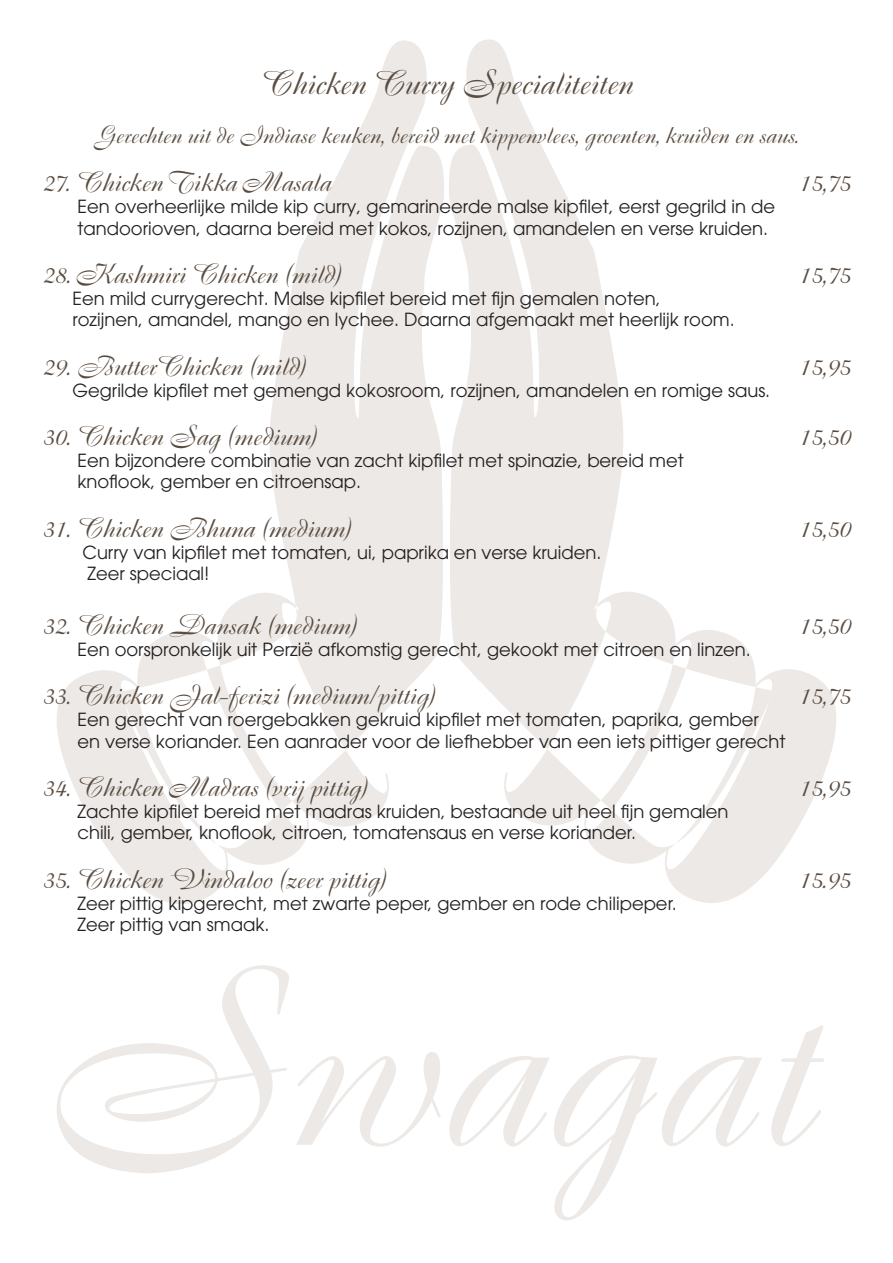
<style>
.page{position:relative;width:893px;height:1263px;background:#fff}
.page>*{position:absolute;margin:0;border:0;box-sizing:border-box;transform-origin:0 0}
.t1{font:33px "Boulevard";color:#5a4c40}
.t2{font:27px "Boulevard";color:#5a4c40}
.t3{font:24px "Boulevard";color:#5a4c40}
.t4{font:18px/21.6px "Avant Garde";color:#231f20}
</style>
<div class="page">
<svg style="left:270px;top:40px;width:174px;height:658px;fill:#ece9e6"></svg>
<svg style="left:57px;top:593px;width:341px;height:311px"></svg>
<svg style="left:449px;top:39px;width:174px;height:658px;fill:#ece9e6"></svg>
<svg style="left:495px;top:592px;width:341px;height:311px"></svg>
<svg style="left:57px;top:965px;width:232px;height:208px"></svg>
<svg style="left:296px;top:1052px;width:145px;height:95px"></svg>
<svg style="left:449px;top:1055px;width:313px;height:165px"></svg>
<svg style="left:771px;top:1025px;width:53px;height:121px"></svg>
<h1 class="t1" style="left:261px;top:62px;width:373px">Chicken Curry Specialiteiten</h1>
<h3 class="t3" style="left:95px;top:119px;width:705px">Gerechten uit de Indiase keuken, bereid met kippenvlees, groenten, kruiden en saus.</h3>
<h2 class="t2" style="left:43px;top:165px;width:290px">27. Chicken Tikka Masala</h2>
<h2 class="t2" style="left:799px;top:165px;width:53px">15,75</h2>
<p class="t4" style="left:77px;top:196px;width:699px">Een overheerlijke milde kip curry, gemarineerde malse kipfilet, eerst gegrild in de tandoorioven, daarna bereid met kokos, rozijnen, amandelen en verse kruiden.</p>
<h2 class="t2" style="left:43px;top:257px;width:301px">28. Kashmiri Chicken (mild)</h2>
<h2 class="t2" style="left:799px;top:257px;width:53px">15,75</h2>
<p class="t4" style="left:72px;top:287px;width:664px">Een mild currygerecht. Malse kipfilet bereid met fijn gemalen noten, rozijnen, amandel, mango en lychee. Daarna afgemaakt met heerlijk room.</p>
<h2 class="t2" style="left:43px;top:348px;width:265px">29. ButterChicken (mild)</h2>
<h2 class="t2" style="left:799px;top:348px;width:53px">15,95</h2>
<p class="t4" style="left:72px;top:379px;width:699px">Gegrilde kipfilet met gemengd kokosroom, rozijnen, amandelen en romige saus.</p>
<h2 class="t2" style="left:43px;top:419px;width:277px">30. Chicken Sag (medium)</h2>
<h2 class="t2" style="left:799px;top:419px;width:53px">15,50</h2>
<p class="t4" style="left:77px;top:449px;width:608px">Een bijzondere combinatie van zacht kipfilet met spinazie, bereid met knoflook, gember en citroensap.</p>
<h2 class="t2" style="left:43px;top:510px;width:311px">31. Chicken Bhuna (medium)</h2>
<h2 class="t2" style="left:799px;top:510px;width:53px">15,50</h2>
<p class="t4" style="left:82px;top:541px;width:520px">Curry van kipfilet met tomaten, ui, paprika en verse kruiden.<br>Zeer speciaal!</p>
<h2 class="t2" style="left:43px;top:608px;width:316px">32. Chicken Dansak (medium)</h2>
<h2 class="t2" style="left:799px;top:608px;width:53px">15,50</h2>
<p class="t4" style="left:77px;top:638px;width:675px">Een oorspronkelijk uit Perzië afkomstig gerecht, gekookt met citroen en linzen.</p>
<h2 class="t2" style="left:43px;top:678px;width:395px">33. Chicken Jal-ferizi (medium/pittig)</h2>
<h2 class="t2" style="left:799px;top:678px;width:53px">15,75</h2>
<p class="t4" style="left:77px;top:709px;width:709px">Een gerecht van roergebakken gekruid kipfilet met tomaten, paprika, gember en verse koriander. Een aanrader voor de liefhebber van een iets pittiger gerecht</p>
<h2 class="t2" style="left:43px;top:770px;width:327px">34. Chicken Madras (vrij pittig)</h2>
<h2 class="t2" style="left:799px;top:770px;width:53px">15,95</h2>
<p class="t4" style="left:77px;top:800px;width:653px">Zachte kipfilet bereid met madras kruiden, bestaande uit heel fijn gemalen chili, gember, knoflook, citroen, tomatensaus en verse koriander.</p>
<h2 class="t2" style="left:43px;top:861px;width:346px">35. Chicken Vindaloo (zeer pittig)</h2>
<h2 class="t2" style="left:799px;top:861px;width:53px">15.95</h2>
<p class="t4" style="left:77px;top:892px;width:601px">Zeer pittig kipgerecht, met zwarte peper, gember en rode chilipeper.<br>Zeer pittig van smaak.</p>
</div>
